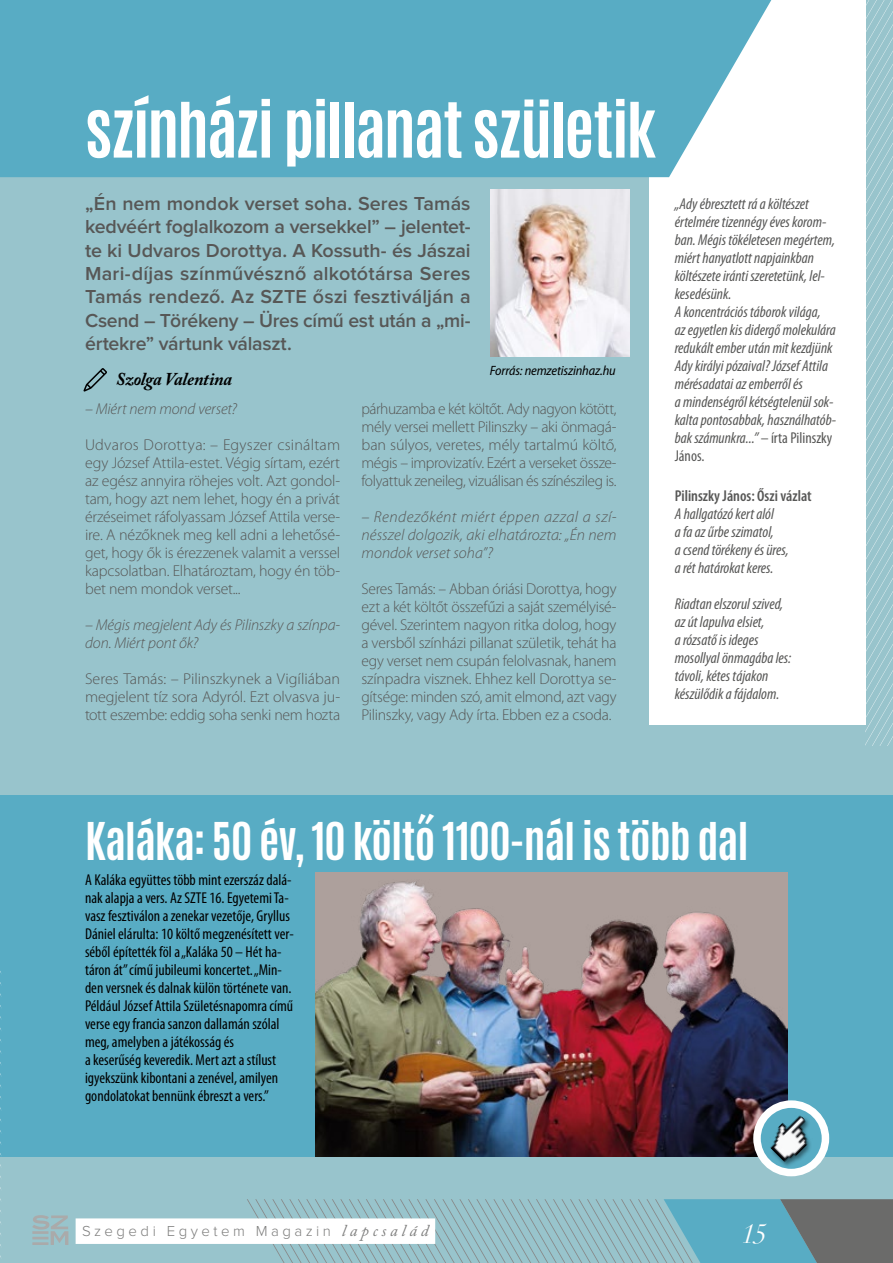
<style>
.page{position:relative;width:893px;height:1263px;background:#98c4cc}
.page>*{position:absolute;margin:0;border:0;box-sizing:border-box;transform-origin:0 0}
.t1{font:700 64.35px "Antonio";letter-spacing:-.035em;color:#fff}
.t2{font:700 43.5px "Antonio";letter-spacing:-.025em;color:#fff}
.t3{font:italic 27px "Didot";color:#fff}
.t4{font:600 19.5px/23.4px "Proxima Nova";letter-spacing:-.015em;color:#575756;text-align:justify}
.t5{font:italic 700 18px "Adobe Caslon Pro";letter-spacing:-.01em;color:#000}
.t6{font:300 15.75px/18px "Myriad Pro";letter-spacing:-.02em;color:#575756;text-align:justify}
.t7{font:italic condensed 15.75px/18px "Myriad Pro";color:#575756}
.t8{font:condensed 15.75px/18px "Myriad Pro";color:#000}
.t9{font:italic 300 15.75px/18px "Myriad Pro";letter-spacing:-.005em;color:#575756}
.t10{font:600 condensed 15.75px "Myriad Pro";color:#575756}
.t11{font:300 15px "Proxima Nova";letter-spacing:.235em;color:#7e7e7d}
.t12{font:italic semi-condensed 13.5px "Myriad Pro";letter-spacing:-.01em;color:#000}
.s1{font-style:normal}
.s2{font-family:"Adobe Caslon Pro";font-weight:400;font-style:italic;font-size:16.5px}
</style>
<div class="page">
<div style="left:0;top:795px;width:893px;height:362px;background:#58acc4"></div>
<img style="left:316px;top:872px;width:472px;height:285px">
<svg style="left:0;top:971px;width:1px;height:287px"></svg>
<svg style="left:83px;top:368px;width:24px;height:24px"></svg>
<div style="left:649px;top:0;width:217px;height:725px;background:#fff"></div>
<div style="left:0;top:0;width:771px;height:177px;background:#58acc4"></div>
<svg style="left:865px;top:0;width:28px;height:746px"></svg>
<img style="left:490px;top:190px;width:139px;height:166px">
<svg style="left:247px;top:1199px;width:646px;height:64px"></svg>
<svg style="left:32px;top:1215px;width:36px;height:30px"></svg>
<div style="left:76px;top:1218px;width:359px;height:26px;background:#fff"></div>
<svg style="left:757px;top:1104px;width:68px;height:68px"></svg>
<div style="left:753px;top:1100px;width:76px;height:76px;border:8px solid #fff;border-radius:50%"></div>
<div style="left:770px;top:1116px;width:43px;height:52px;background:#000;opacity:.45"></div>
<img style="left:764px;top:1110px;width:55px;height:55px">
<h1 class="t1" style="left:85px;top:81px;width:572px">színházi pillanat születik</h1>
<p class="t4" style="left:85px;top:192px;width:387px">„Én nem mondok verset soha. Seres Tamás kedvéért foglalkozom a versekkel” – jelentet&shy;te ki Udvaros Dorottya. A Kossuth- és Jászai Mari-díjas színművésznő alkotótársa Seres Tamás rendező. Az SZTE őszi fesztiválján a Csend – Törékeny – Üres című est után a „mi&shy;értekre” vártunk választ.</p>
<p class="t5" style="left:116px;top:369px;width:118px">Szolga Valentina</p>
<p class="t12" style="left:490px;top:364px;width:127px">Forrás: nemzetiszinhaz.hu</p>
<p class="t9" style="left:85px;top:400px;width:154px">– Miért nem mond verset?</p>
<p class="t6" style="left:85px;top:436px;width:257px">Udvaros Dorottya: – Egyszer csináltam egy József Attila-estet. Végig sírtam, ezért az egész annyira röhejes volt. Azt gondol&shy;tam, hogy azt nem lehet, hogy én a privát érzéseimet ráfolyassam József Attila verse&shy;ire. A nézőknek meg kell adni a lehetősé&shy;get, hogy ők is érezzenek valamit a verssel kapcsolatban. Elhatároztam, hogy én töb&shy;bet nem mondok verset...</p>
<p class="t9" style="left:85px;top:616px;width:257px">– Mégis megjelent Ady és Pilinszky a színpa&shy;don. Miért pont ők?</p>
<p class="t6" style="left:85px;top:670px;width:257px">Seres Tamás: – Pilinszkynek a Vigíliában megjelent tíz sora Adyról. Ezt olvasva ju&shy;tott eszembe: eddig soha senki nem hozta</p>
<p class="t6" style="left:361px;top:400px;width:257px">párhuzamba e két költőt. Ady nagyon kötött, mély versei mellett Pilinszky – aki önmagá&shy;ban súlyos, veretes, mély tartalmú költő, mégis – improvizatív. Ezért a verseket össze&shy;folyattuk zeneileg, vizuálisan és színészileg is.</p>
<p class="t9" style="left:361px;top:508px;width:257px;text-align:justify">– Rendezőként miért éppen azzal a szí&shy;nésszel dolgozik, aki elhatározta: „Én nem mondok verset soha”?</p>
<p class="t6" style="left:361px;top:580px;width:257px">Seres Tamás: – Abban óriási Dorottya, hogy ezt a két költőt összefűzi a saját személyisé&shy;gével. Szerintem nagyon ritka dolog, hogy a versből színházi pillanat születik, tehát ha egy verset nem csupán felolvasnak, hanem színpadra visznek. Ehhez kell Dorottya se&shy;gítsége: minden szó, amit elmond, azt vagy Pilinszky, vagy Ady írta. Ebben ez a csoda.</p>
<p class="t7" style="left:675px;top:195px;width:163px">„Ady ébresztett rá a költészet értelmére tizennégy éves korom&shy;ban. Mégis tökéletesen megértem, miért hanyatlott napjainkban költészete iránti szeretetünk, lel&shy;kesedésünk.<br>A koncentrációs táborok világa,<br>az egyetlen kis didergő molekulára redukált ember után mit kezdjünk<br>Ady királyi pózaival? József Attila mérésadatai az emberről és<br>a mindenségről kétségtelenül sok&shy;kalta pontosabbak, használhatób&shy;bak számunkra...” <span class="s1">– írta Pilinszky<br>János.</span></p>
<p class="t10" style="left:675px;top:487px;width:138px">Pilinszky János: Őszi vázlat</p>
<p class="t7" style="left:675px;top:505px;width:116px">A hallgatózó kert alól<br>a fa az űrbe szimatol,<br>a csend törékeny és üres, a rét határokat keres.</p>
<p class="t7" style="left:675px;top:595px;width:118px">Riadtan elszorul szived, az út lapulva elsiet,<br>a rózsatő is ideges mosollyal önmagába les: távoli, kétes tájakon készülődik a fájdalom.</p>
<h2 class="t2" style="left:85px;top:809px;width:665px">Kaláka: 50 év, 10 költő 1100-nál is több dal</h2>
<p class="t8" style="left:85px;top:871px;width:210px">A Kaláka együttes több mint ezerszáz dalá&shy;nak alapja a vers. Az SZTE 16. Egyetemi Ta&shy;vasz fesztiválon a zenekar vezetője, Gryllus Dániel elárulta: 10 költő megzenésített ver&shy;séből építették föl a „Kaláka 50 – Hét ha&shy;táron át” című jubileumi koncertet. „Min&shy;den versnek és dalnak külön története van.<br>Például József Attila Születésnapomra című verse egy francia sanzon dallamán szólal meg, amelyben a játékosság és<br>a keserűség keveredik. Mert azt a stílust igyekszünk kibontani a zenével, amilyen gondolatokat bennünk ébreszt a vers.”</p>
<p class="t11" style="left:82px;top:1224px;width:348px">Szegedi Egyetem Magazin <span class="s2">lapcsalád</span></p>
<h3 class="t3" style="left:742px;top:1217px;width:27px">15</h3>
</div>
